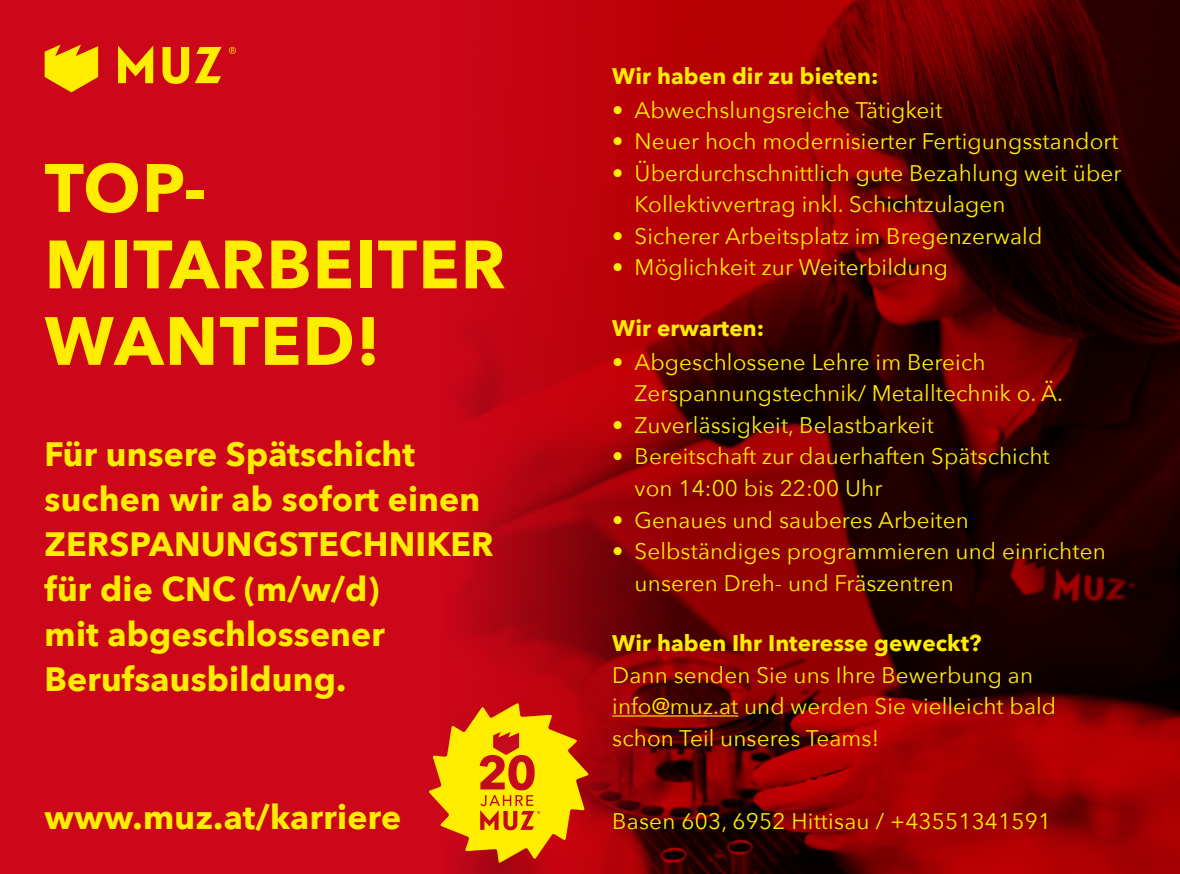
<style>
.page{position:relative;width:1180px;height:874px;background:#cc071a}
.page>*{position:absolute;margin:0;border:0;box-sizing:border-box;transform-origin:0 0}
.t1{font:700 67.5px/76.5px "Avenir Next";letter-spacing:.02em;color:#ffed00}
.t2{font:700 33.75px/45px "Avenir Next";letter-spacing:.005em;color:#ffed00}
.t3{font:22.5px/31.5px "Avenir Next";letter-spacing:.005em;color:#ffed00}
.t4{font:700 22.5px "Avenir Next";letter-spacing:.005em;color:#ffed00}
</style>
<div class="page">
<img style="left:456px;top:0;width:724px;height:874px">
<svg style="left:45px;top:45px;width:53px;height:47px"></svg>
<svg style="left:118px;top:45px;width:35px;height:38px"></svg>
<svg style="left:162px;top:47px;width:27px;height:37px"></svg>
<svg style="left:195px;top:47px;width:27px;height:36px"></svg>
<svg style="left:229px;top:47px;width:7px;height:7px"></svg>
<svg style="left:429px;top:703px;width:159px;height:159px"></svg>
<hr style="left:612px;top:715px;width:126px;height:1px;background:#ffed00">
<h1 class="t1" style="left:45px;top:149px;width:462px">TOP-<br>MITARBEITER<br>WANTED!</h1>
<h2 class="t2" style="left:45px;top:431px;width:450px">Für unsere Spätschicht suchen wir ab sofort einen<br>ZERSPANUNGSTECHNIKER für die CNC (m/w/d)<br>mit abgeschlossener<br>Berufsausbildung.</h2>
<h2 class="t2" style="left:45px;top:794px;width:358px">www.muz.at/karriere</h2>
<p class="t4" style="left:612px;top:57px;width:268px">Wir haben dir zu bieten:</p>
<p class="t3" style="left:612px;top:93px;width:332px">• Abwechslungsreiche Tätigkeit</p>
<p class="t3" style="left:612px;top:125px;width:508px">• Neuer hoch modernisierter Fertigungsstandort</p>
<p class="t3" style="left:635px;top:156px;width:488px;text-indent:-22px">• Überdurchschnittlich gute Bezahlung weit über<br>Kollektivvertrag inkl. Schichtzulagen</p>
<p class="t3" style="left:612px;top:219px;width:432px">• Sicherer Arbeitsplatz im Bregenzerwald</p>
<p class="t3" style="left:612px;top:251px;width:337px">• Möglichkeit zur Weiterbildung</p>
<p class="t4" style="left:612px;top:309px;width:154px">Wir erwarten:</p>
<p class="t3" style="left:635px;top:345px;width:430px;text-indent:-22px">• Abgeschlossene Lehre im Bereich<br>Zerspannungstechnik/ Metalltechnik o. Ä.</p>
<p class="t3" style="left:612px;top:408px;width:323px">• Zuverlässigkeit, Belastbarkeit</p>
<p class="t3" style="left:635px;top:440px;width:417px;text-indent:-22px">• Bereitschaft zur dauerhaften Spätschicht von 14:00 bis 22:00 Uhr</p>
<p class="t3" style="left:612px;top:503px;width:358px">• Genaues und sauberes Arbeiten</p>
<p class="t3" style="left:635px;top:534px;width:473px;text-indent:-22px">• Selbständiges programmieren und einrichten unseren Dreh- und Fräszentren</p>
<p class="t4" style="left:612px;top:624px;width:371px">Wir haben Ihr Interesse geweckt?</p>
<p class="t3" style="left:612px;top:658px;width:445px">Dann senden Sie uns Ihre Bewerbung an info@muz.at und werden Sie vielleicht bald schon Teil unseres Teams!</p>
<p class="t3" style="left:612px;top:804px;width:440px">Basen 603, 6952 Hittisau / +43551341591</p>
</div>
